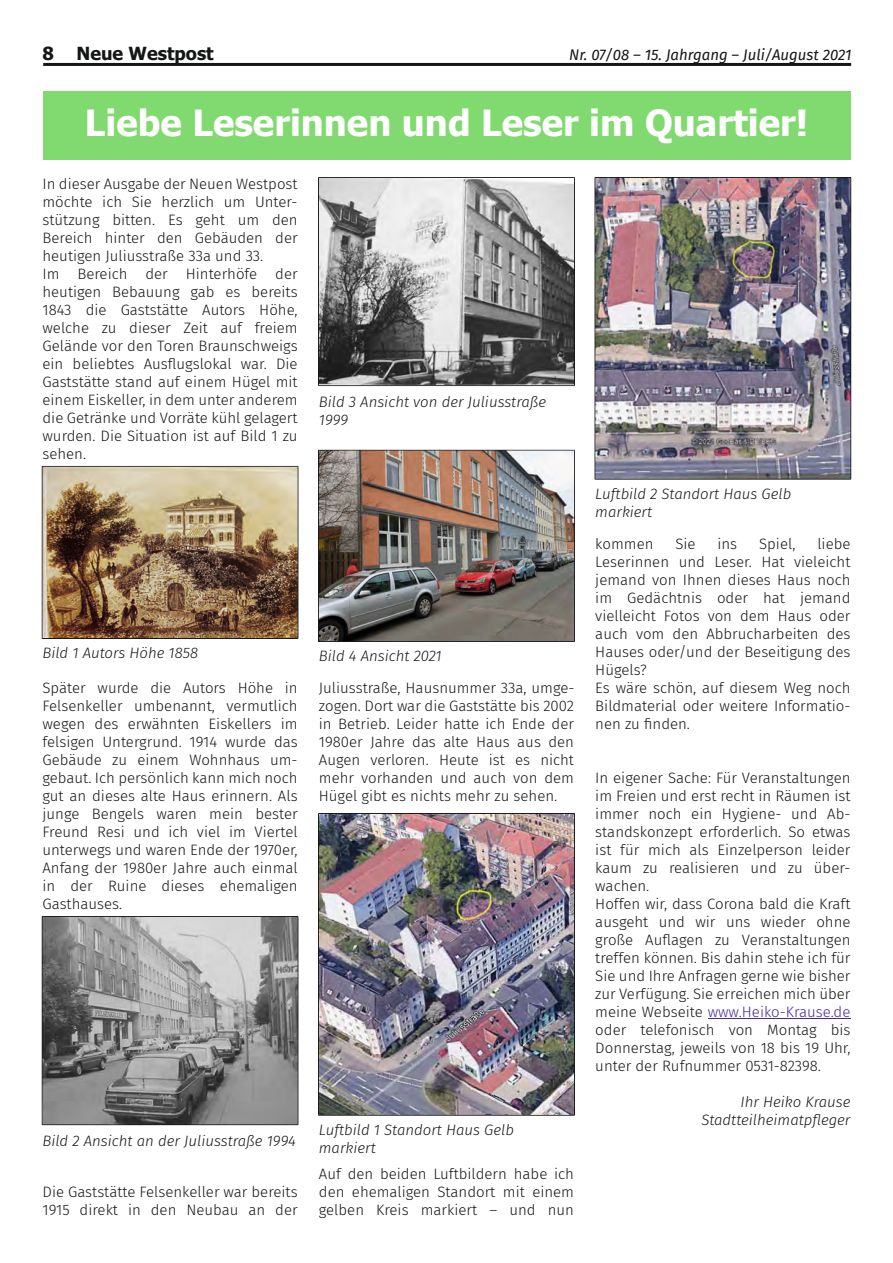
<style>
.page{position:relative;width:893px;height:1263px;background:#fff}
.page>*{position:absolute;margin:0;border:0;box-sizing:border-box;transform-origin:0 0}
.t1{font:700 36px "Tahoma";color:#fff}
.t2{font:700 18px "Tahoma";color:#151616}
.t3{font:300 15px/18px "Fira Sans";color:#151616}
.t4{font:italic 300 15px/18px "Fira Sans";color:#151616}
.t5{font:italic 15px "Fira Sans";color:#151616}
.s1{color:#48279b}
</style>
<div class="page">
<hr style="left:43px;top:63px;width:808px;height:3px;background:#151616">
<div style="left:43px;top:91px;width:807px;height:69px;background:#81da6f"></div>
<hr style="left:708px;top:1018px;width:142px;height:1px;background:#48279b">
<img style="left:42px;top:466px;width:256px;height:173px">
<img style="left:318px;top:450px;width:257px;height:192px">
<svg style="left:42px;top:916px;width:256px;height:209px;background:#8e8e8e"></svg>
<img style="left:318px;top:813px;width:257px;height:303px">
<svg style="left:318px;top:177px;width:257px;height:209px;background:#929292"></svg>
<img style="left:594px;top:177px;width:257px;height:303px">
<p class="t2" style="left:43px;top:46px;width:13px">8</p>
<p class="t2" style="left:77px;top:46px;width:139px">Neue Westpost</p>
<p class="t5" style="left:569px;top:46px;width:284px">Nr. 07/08 – 15. Jahrgang – Juli/August 2021</p>
<h1 class="t1" style="left:85px;top:108px;width:725px">Liebe Leserinnen und Leser im Quartier!</h1>
<p class="t3" style="left:43px;top:175px;width:257px">In dieser Ausgabe der Neuen Westpost möchte ich Sie herzlich um Unter&shy;stützung bitten. Es geht um den<br>Bereich hinter den Gebäuden der heutigen Juliusstraße 33a und 33.<br>Im Bereich der Hinterhöfe der heutigen Bebauung gab es bereits<br>1843 die Gaststätte Autors Höhe, welche zu dieser Zeit auf freiem<br>Gelände vor den Toren Braunschweigs ein beliebtes Ausflugslokal war. Die<br>Gaststätte stand auf einem Hügel mit einem Eiskeller, in dem unter anderem die Getränke und Vorräte kühl gelagert wurden. Die Situation ist auf Bild 1 zu sehen.</p>
<p class="t4" style="left:319px;top:393px;width:229px">Bild 3 Ansicht von der Juliusstraße<br>1999</p>
<p class="t4" style="left:43px;top:644px;width:157px">Bild 1 Autors Höhe 1858</p>
<p class="t4" style="left:319px;top:647px;width:124px">Bild 4 Ansicht 2021</p>
<p class="t3" style="left:43px;top:679px;width:257px;text-align:justify">Später wurde die Autors Höhe in Felsenkeller umbenannt, vermutlich wegen des erwähnten Eiskellers im felsigen Untergrund. 1914 wurde das Gebäude zu einem Wohnhaus um&shy;gebaut. Ich persönlich kann mich noch gut an dieses alte Haus erinnern. Als junge Bengels waren mein bester Freund Resi und ich viel im Viertel unterwegs und waren Ende der 1970er, Anfang der 1980er Jahre auch einmal in der Ruine dieses ehemaligen Gasthauses.</p>
<p class="t3" style="left:319px;top:679px;width:257px;text-align:justify">Juliusstraße, Hausnummer 33a, umge&shy;zogen. Dort war die Gaststätte bis 2002 in Betrieb. Leider hatte ich Ende der 1980er Jahre das alte Haus aus den Augen verloren. Heute ist es nicht mehr vorhanden und auch von dem Hügel gibt es nichts mehr zu sehen.</p>
<p class="t4" style="left:43px;top:1131px;width:255px">Bild 2 Ansicht an der Juliusstraße 1994</p>
<p class="t4" style="left:319px;top:1121px;width:197px">Luftbild 1 Standort Haus Gelb markiert</p>
<p class="t3" style="left:43px;top:1183px;width:257px">Die Gaststätte Felsenkeller war bereits<br>1915 direkt in den Neubau an der</p>
<p class="t3" style="left:319px;top:1165px;width:257px;text-align:justify">Auf den beiden Luftbildern habe ich den ehemaligen Standort mit einem gelben Kreis markiert – und nun</p>
<p class="t4" style="left:595px;top:485px;width:198px">Luftbild 2 Standort Haus Gelb markiert</p>
<p class="t3" style="left:595px;top:535px;width:257px;text-indent:222px">liebe<br>Leserinnen und Leser. Hat vieleicht jemand von Ihnen dieses Haus noch im Gedächtnis oder hat jemand vielleicht Fotos von dem Haus oder auch vom den Abbrucharbeiten des<br>Hauses oder/und der Beseitigung des<br>Hügels?<br>Es wäre schön, auf diesem Weg noch<br>Bildmaterial oder weitere Informatio&shy;nen zu finden.</p>
<p class="t3" style="left:595px;top:535px;width:60px">kommen</p>
<p class="t3" style="left:675px;top:535px;width:22px">Sie</p>
<p class="t3" style="left:717px;top:535px;width:21px">ins</p>
<p class="t3" style="left:759px;top:535px;width:38px">Spiel,</p>
<p class="t3" style="left:595px;top:769px;width:257px">In eigener Sache: Für Veranstaltungen im Freien und erst recht in Räumen ist immer noch ein Hygiene- und Ab&shy;standskonzept erforderlich. So etwas ist für mich als Einzelperson leider kaum zu realisieren und zu über&shy;wachen.<br>Hoffen wir, dass Corona bald die Kraft ausgeht und wir uns wieder ohne große Auflagen zu Veranstaltungen treffen können. Bis dahin stehe ich für Sie und Ihre Anfragen gerne wie bisher zur Verfügung. Sie erreichen mich über meine Webseite <span class="s1">www.Heiko-Krause.de </span>oder telefonisch von Montag bis Donnerstag, jeweils von 18 bis 19 Uhr, unter der Rufnummer 0531-82398.</p>
<p class="t4" style="left:701px;top:1093px;width:151px;text-align:right">Ihr Heiko Krause<br>Stadtteilheimatpfleger</p>
</div>
